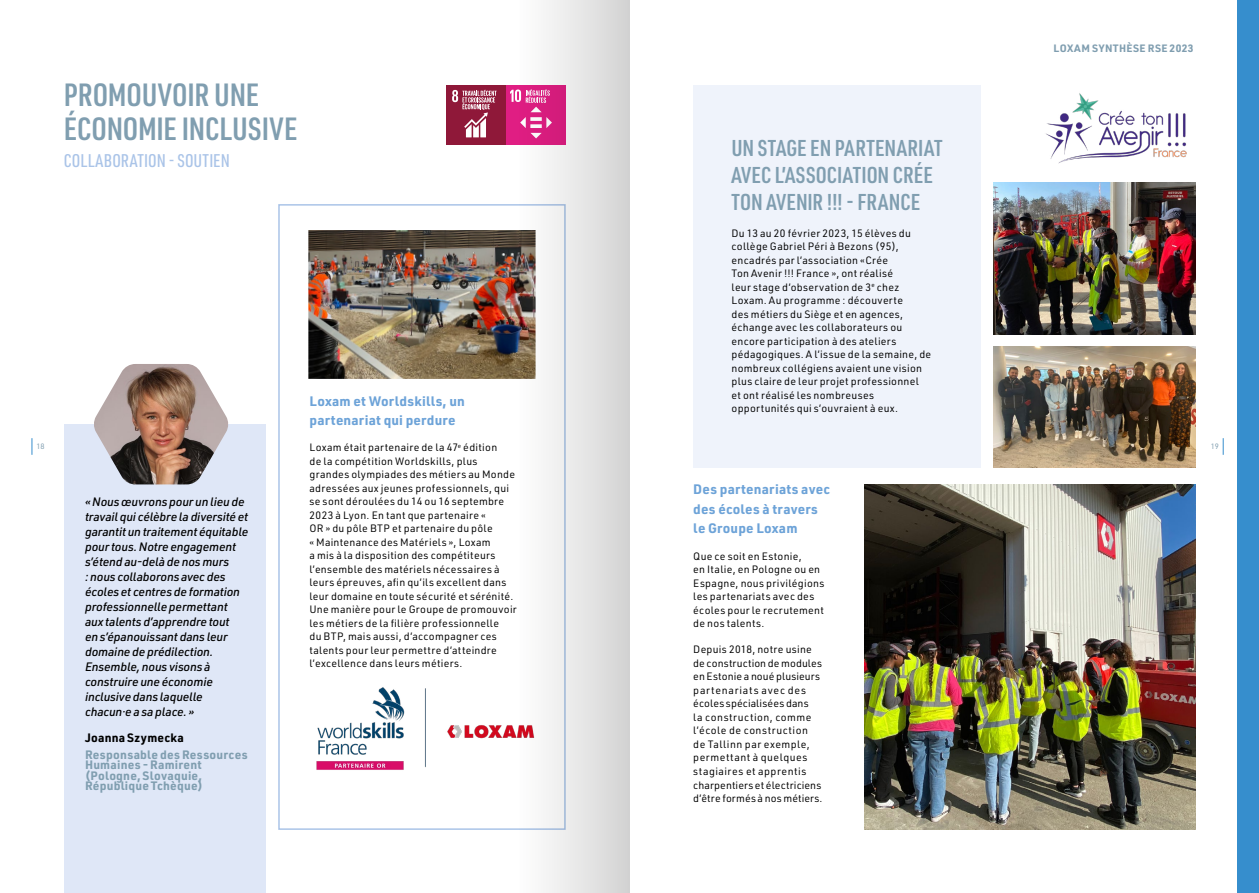
<style>
.page{position:relative;width:1259px;height:893px;background:#fff}
.page>*{position:absolute;margin:0;border:0;box-sizing:border-box;transform-origin:0 0}
.t1{font:600 31.5px/34.5px "URWDIN Cond";letter-spacing:-.005em;color:#809eb0}
.t2{font:600 22.5px/27px "URWDIN Cond";color:#809eb0}
.t3{font:500 18px "URWDIN Cond";letter-spacing:.005em;color:#aac4e8}
.t4{font:700 13.5px/19.5px "URWDIN";letter-spacing:.015em;color:#6da3d8}
.t5{font:italic 500 12px/15px "URWDIN";letter-spacing:-.015em;color:#000}
.t6{font:700 12px/10.5px "URWDIN";letter-spacing:.015em;color:#809eb0}
.t7{font:700 12px "URWDIN";letter-spacing:.025em;color:#000}
.t8{font:10.5px/13.5px "URWDIN";letter-spacing:.025em;color:#000}
.t9{font:700 10.5px "URWDIN";letter-spacing:.045em;color:#809eb0}
.t10{font:7.65px "URWDIN";color:#809eb0}
</style>
<div class="page">
<div style="left:1236px;top:0;width:23px;height:893px;background:#368ecd"></div>
<svg style="left:1223px;top:438px;width:1px;height:17px"></svg>
<svg style="left:32px;top:438px;width:1px;height:17px"></svg>
<div style="left:446px;top:85px;width:60px;height:60px;background:#8f1839"></div>
<svg style="left:452px;top:90px;width:44px;height:47px"></svg>
<div style="left:506px;top:85px;width:60px;height:60px;background:#e01e83"></div>
<svg style="left:510px;top:89px;width:10px;height:13px"></svg>
<div style="left:64px;top:425px;width:201px;height:468px;background:#dfe7f7"></div>
<img style="left:93px;top:364px;width:136px;height:120px">
<img style="left:316px;top:687px;width:204px;height:83px">
<div style="left:693px;top:85px;width:287px;height:382px;background:#eff3fb"></div>
<img style="left:1046px;top:93px;width:141px;height:71px">
<img style="left:865px;top:485px;width:330px;height:344px">
<img style="left:308px;top:230px;width:212px;height:149px">
<img style="left:993px;top:347px;width:202px;height:120px">
<img style="left:993px;top:183px;width:202px;height:152px">
<svg style="left:520px;top:0;width:109px;height:893px"></svg>
<p class="t9" style="left:1053px;top:41px;width:141px">LOXAM SYNTHÈSE RSE 2023</p>
<h1 class="t1" style="left:64px;top:76px;width:235px">PROMOUVOIR UNE<br>ÉCONOMIE INCLUSIVE</h1>
<h2 class="t2" style="left:731px;top:134px;width:212px">UN STAGE EN PARTENARIAT<br>AVEC L’ASSOCIATION CRÉE<br>TON AVENIR !!! - FRANCE</h2>
<p class="t8" style="left:731px;top:226px;width:201px">Du 13 au 20 février 2023, 15 élèves du collège Gabriel Péri à Bezons (95), encadrés par l’association «Crée<br>Ton Avenir !!! France », ont réalisé<br>leur stage d’observation de 3<sup>e</sup> chez Loxam. Au programme : découverte<br>des métiers du Siège et en agences, échange avec les collaborateurs ou encore participation à des ateliers pédagogiques. A l’issue de la semaine, de nombreux collégiens avaient une vision plus claire de leur projet professionnel<br>et ont réalisé les nombreuses opportunités qui s’ouvraient à eux.</p>
<h3 class="t3" style="left:64px;top:149px;width:167px">COLLABORATION - SOUTIEN</h3>
<p class="t4" style="left:309px;top:390px;width:157px">Loxam et Worldskills, un partenariat qui perdure</p>
<p class="t8" style="left:309px;top:440px;width:209px">Loxam était partenaire de la 47<sup>e</sup> édition<br>de la compétition Worldskills, plus grandes olympiades des métiers au Monde adressées aux jeunes professionnels, qui se sont déroulées du 14 ou 16 septembre 2023 à Lyon. En tant que partenaire «<br>OR » du pôle BTP et partenaire du pôle<br>« Maintenance des Matériels », Loxam<br>a mis à la disposition des compétiteurs l’ensemble des matériels nécessaires à leurs épreuves, afin qu’ils excellent dans leur domaine en toute sécurité et sérénité.<br>Une manière pour le Groupe de promouvoir les métiers de la filière professionnelle<br>du BTP, mais aussi, d’accompagner ces talents pour leur permettre d’atteindre l’excellence dans leurs métiers.</p>
<p class="t10" style="left:36px;top:441px;width:10px">18</p>
<p class="t10" style="left:1210px;top:441px;width:10px">19</p>
<p class="t4" style="left:693px;top:479px;width:138px">Des partenariats avec des écoles à travers le Groupe Loxam</p>
<p class="t8" style="left:693px;top:549px;width:133px">Que ce soit en Estonie,<br>en Italie, en Pologne ou en<br>Espagne, nous privilégions les partenariats avec des écoles pour le recrutement de nos talents.</p>
<p class="t8" style="left:693px;top:643px;width:131px">Depuis 2018, notre usine de construction de modules en Estonie a noué plusieurs partenariats avec des écoles spécialisées dans<br>la construction, comme l’école de construction de Tallinn par exemple, permettant à quelques stagiaires et apprentis charpentiers et électriciens d’être formés à nos métiers.</p>
<p class="t5" style="left:85px;top:494px;width:165px">« Nous œuvrons pour un lieu de travail qui célèbre la diversité et garantit un traitement équitable pour tous. Notre engagement s’étend au-delà de nos murs<br>: nous collaborons avec des écoles et centres de formation professionnelle permettant aux talents d’apprendre tout<br>en s’épanouissant dans leur domaine de prédilection.<br>Ensemble, nous visons à construire une économie inclusive dans laquelle chacun·e a sa place. »</p>
<p class="t7" style="left:85px;top:729px;width:100px">Joanna Szymecka</p>
<p class="t6" style="left:85px;top:749px;width:164px">Responsable des Ressources<br>Humaines - Ramirent (Pologne, Slovaquie,<br>République Tchèque)</p>
</div>
